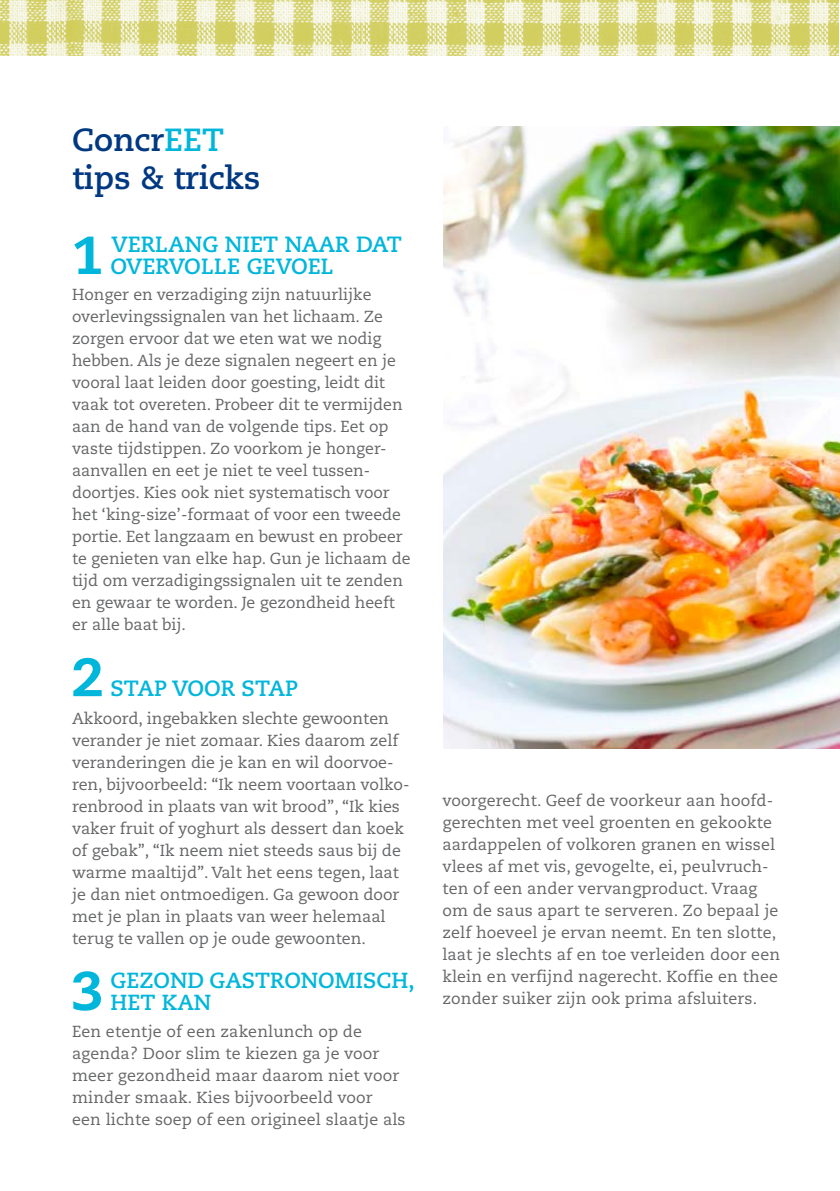
<style>
.page{position:relative;width:840px;height:1191px;background:#fff}
.page>*{position:absolute;margin:0;border:0;box-sizing:border-box;transform-origin:0 0}
.t1{font:800 53.8px "Caecilia LT Pro 85";color:#00b6db}
.t2{font:800 53.4px "Caecilia LT Pro 85";color:#00b6db}
.t3{font:700 32px/38px "Caecilia LT Pro 75";color:#003882}
.t4{font:700 22px/22px "Caecilia LT Pro 75";color:#00b6db}
.t5{font:700 21.8px/22px "Caecilia LT Pro 75";color:#00b6db}
.t6{font:16px/22px "Caecilia LT Pro 55 Roman";color:#646567}
.s1{color:#00b6db}
</style>
<div class="page">
<img style="left:0;top:0;width:838px;height:56px">
<img style="left:443px;top:127px;width:396px;height:621px">
<h3 class="t3" style="left:72px;top:120px;width:190px">Concr<span class="s1">EET </span>tips &amp; tricks</h3>
<h2 class="t2" style="left:72px;top:218px;width:33px">1</h2>
<h3 class="t4" style="left:110px;top:233px;width:293px">VERLANG NIET NAAR DAT<br>OVERVOLLE GEVOEL</h3>
<p class="t6" style="left:72px;top:283px;width:340px">Honger en verzadiging zijn natuurlijke overlevingssignalen van het lichaam. Ze zorgen ervoor dat we eten wat we nodig hebben. Als je deze signalen negeert en je vooral laat leiden door goesting, leidt dit vaak tot overeten. Probeer dit te vermijden aan de hand van de volgende tips. Eet op vaste tijdstippen. Zo voorkom je honger&shy;aanvallen en eet je niet te veel tussen&shy;doortjes. Kies ook niet systematisch voor het ‘king-size’-formaat of voor een tweede portie. Eet langzaam en bewust en probeer te genieten van elke hap. Gun je lichaam de tijd om verzadigingssignalen uit te zenden en gewaar te worden. Je gezondheid heeft er alle baat bij.</p>
<h2 class="t2" style="left:72px;top:640px;width:33px">2</h2>
<h3 class="t4" style="left:110px;top:677px;width:189px">STAP VOOR STAP</h3>
<p class="t6" style="left:72px;top:707px;width:339px">Akkoord, ingebakken slechte gewoonten verander je niet zomaar. Kies daarom zelf veranderingen die je kan en wil doorvoe&shy;ren, bijvoorbeeld: “Ik neem voortaan volko&shy;renbrood in plaats van wit brood”, “Ik kies vaker fruit of yoghurt als dessert dan koek of gebak”, “Ik neem niet steeds saus bij de warme maaltijd”. Valt het eens tegen, laat je dan niet ontmoedigen. Ga gewoon door met je plan in plaats van weer helemaal terug te vallen op je oude gewoonten.</p>
<h1 class="t1" style="left:72px;top:953px;width:33px">3</h1>
<h3 class="t5" style="left:111px;top:968px;width:305px">GEZOND GASTRONOMISCH,<br>HET KAN</h3>
<p class="t6" style="left:72px;top:1020px;width:335px">Een etentje of een zakenlunch op de agenda? Door slim te kiezen ga je voor meer gezondheid maar daarom niet voor minder smaak. Kies bijvoorbeeld voor<br>een lichte soep of een origineel slaatje als</p>
<p class="t6" style="left:442px;top:789px;width:339px">voorgerecht. Geef de voorkeur aan hoofd&shy;gerechten met veel groenten en gekookte aardappelen of volkoren granen en wissel vlees af met vis, gevogelte, ei, peulvruch&shy;ten of een ander vervangproduct. Vraag om de saus apart te serveren. Zo bepaal je zelf hoeveel je ervan neemt. En ten slotte, laat je slechts af en toe verleiden door een klein en verfijnd nagerecht. Koffie en thee zonder suiker zijn ook prima afsluiters.</p>
</div>
